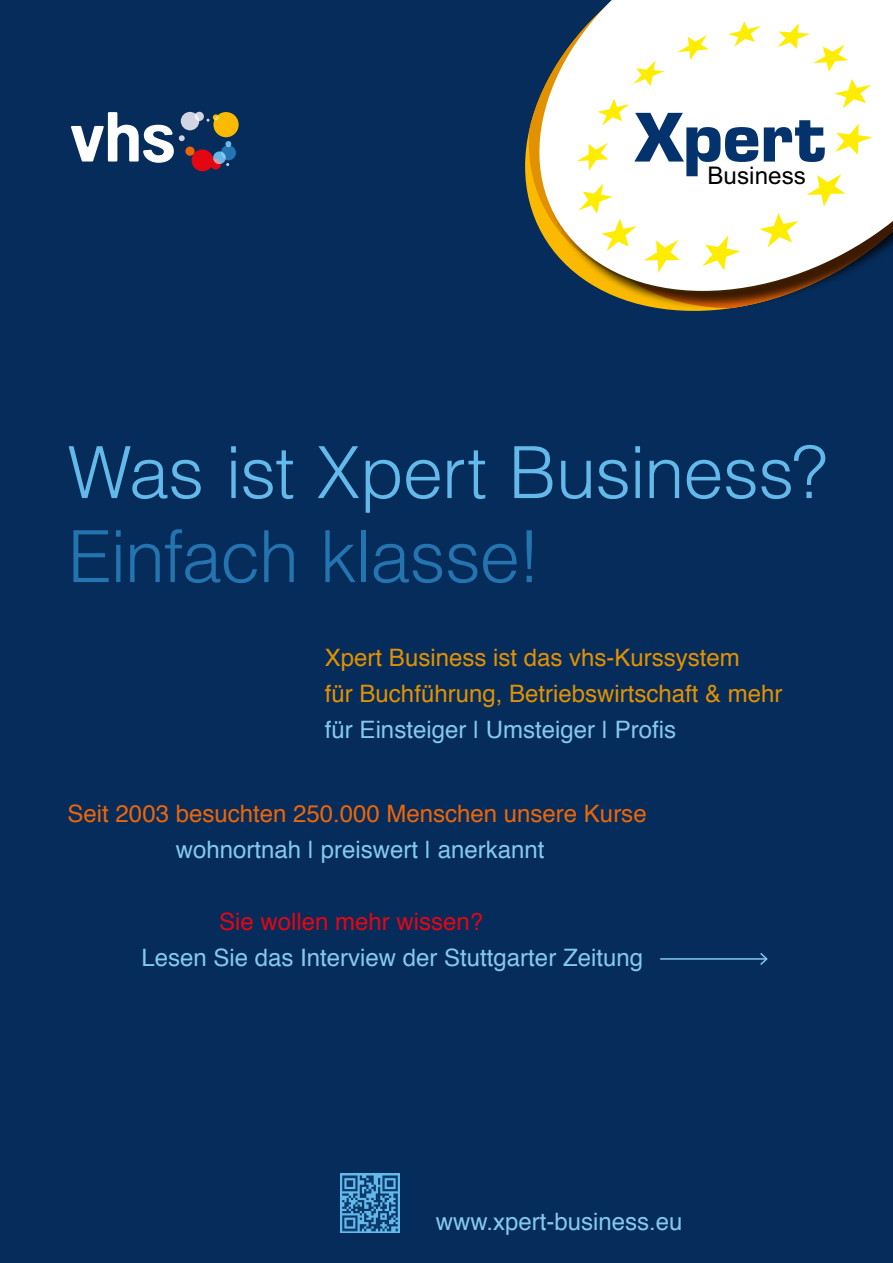
<style>
.page{position:relative;width:893px;height:1263px;background:#052c5a}
.page>*{position:absolute;margin:0;border:0;box-sizing:border-box;transform-origin:0 0}
.t1{font:300 72px "Helvetica";letter-spacing:-.015em;color:#63b9e9}
.t2{font:300 72px "Helvetica";letter-spacing:-.02em;color:#2474af}
.t3{font:24.3px "Arial";color:#000}
.t4{font:24px "Helvetica";color:#85c9f0}
.t5{font:24px/36px "Helvetica";color:#e29100}
.t6{font:24px "Helvetica";color:#ec6608}
.t7{font:24px "Helvetica";color:#e30613}
</style>
<div class="page">
<div style="left:542px;top:0;width:351px;height:309px;background:#000;opacity:.75"></div>
<svg style="left:525px;top:0;width:368px;height:291px;background:#d6d5d0"></svg>
<svg style="left:764px;top:120px;width:61px;height:42px;background:#7d96b3"></svg>
<svg style="left:777px;top:23px;width:71px;height:49px;background:#fffcd5"></svg>
<svg style="left:834px;top:79px;width:37px;height:29px"></svg>
<svg style="left:835px;top:124px;width:37px;height:31px"></svg>
<svg style="left:806px;top:174px;width:39px;height:33px"></svg>
<svg style="left:759px;top:213px;width:40px;height:34px"></svg>
<svg style="left:702px;top:235px;width:38px;height:36px"></svg>
<svg style="left:644px;top:240px;width:36px;height:33px"></svg>
<svg style="left:578px;top:183px;width:59px;height:68px;background:#fefbd4"></svg>
<svg style="left:577px;top:99px;width:181px;height:77px;background:#c3ced2"></svg>
<svg style="left:633px;top:60px;width:32px;height:26px"></svg>
<svg style="left:678px;top:35px;width:31px;height:25px"></svg>
<svg style="left:728px;top:21px;width:33px;height:26px"></svg>
<svg style="left:71px;top:112px;width:168px;height:59px"></svg>
<hr style="left:660px;top:958px;width:107px;height:2px;background:#85c9f0">
<svg style="left:758px;top:953px;width:10px;height:12px"></svg>
<img style="left:341px;top:1173px;width:58px;height:59px">
<p class="t3" style="left:707px;top:160px;width:100px">Business</p>
<h1 class="t1" style="left:68px;top:411px;width:761px">Was ist Xpert Business?</h1>
<h1 class="t2" style="left:68px;top:495px;width:475px">Einfach klasse!</h1>
<p class="t5" style="left:325px;top:640px;width:459px">Xpert Business ist das vhs-Kurssystem<br>für Buchführung, Betriebswirtschaft &amp; mehr</p>
<p class="t4" style="left:325px;top:711px;width:353px">für Einsteiger | Umsteiger | Profis</p>
<p class="t6" style="left:68px;top:795px;width:580px">Seit 2003 besuchten 250.000 Menschen unsere Kurse</p>
<p class="t4" style="left:176px;top:831px;width:370px">wohnortnah | preiswert | anerkannt</p>
<p class="t7" style="left:219px;top:903px;width:266px">Sie wollen mehr wissen?</p>
<p class="t4" style="left:141px;top:939px;width:503px">Lesen Sie das Interview der Stuttgarter Zeitung</p>
<p class="t4" style="left:436px;top:1203px;width:248px">www.xpert-business.eu</p>
</div>
